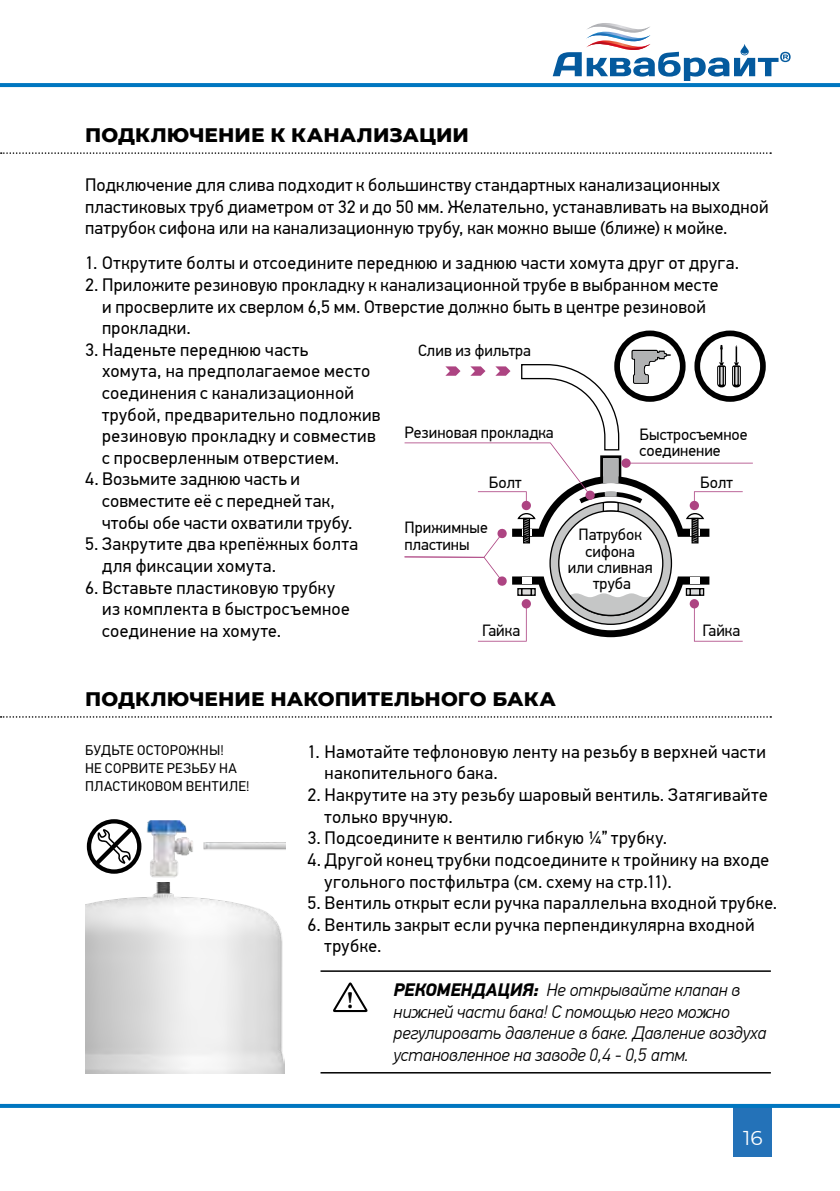
<style>
.page{position:relative;width:840px;height:1191px;background:#fff}
.page>*{position:absolute;margin:0;border:0;box-sizing:border-box;transform-origin:0 0}
.t1{font:700 23.8px "Minion Pro";color:#000}
.t2{font:800 20px "Montserrat";color:#000}
.t3{font:20px "Montserrat";color:#fff}
.t4{font:18px/21.6px "PF Din Text Pro";letter-spacing:.02em;color:#000}
.t5{font:italic 300 18px/21.6px "PF Din Text Pro";letter-spacing:-.01em;color:#000}
.t6{font:16.2px/16.2px "PF Din Text Pro";color:#000}
.t7{font:14px/18px "PF Din Text Pro";letter-spacing:.025em;color:#000}
.s1{font-weight:700}
</style>
<div class="page">
<svg style="left:1px;top:152px;width:769px;height:2px"></svg>
<div style="left:614px;top:330px;width:71px;height:72px;border:6px solid #000;border-radius:50%"></div>
<svg style="left:404px;top:350px;width:305px;height:287px"></svg>
<div style="left:694px;top:330px;width:71px;height:72px;border:6px solid #000;border-radius:50%"></div>
<svg style="left:717px;top:345px;width:8px;height:42px"></svg>
<svg style="left:732px;top:345px;width:8px;height:42px"></svg>
<svg style="left:1px;top:716px;width:769px;height:1px"></svg>
<img style="left:85px;top:820px;width:200px;height:253px">
<div style="left:87px;top:819px;width:54px;height:54px;border:4px solid #000;border-radius:50%"></div>
<svg style="left:90px;top:822px;width:48px;height:51px"></svg>
<hr style="left:320px;top:970px;width:450px;height:2px;background:#000">
<hr style="left:320px;top:1072px;width:450px;height:1px;background:#000">
<svg style="left:333px;top:982px;width:34px;height:31px"></svg>
<div style="left:733px;top:1106px;width:38px;height:51px;background:#2472b8"></div>
<svg style="left:552px;top:23px;width:238px;height:58px"></svg>
<svg style="left:0;top:83px;width:839px;height:4px;background:#0478c1"></svg>
<svg style="left:0;top:1104px;width:839px;height:4px;background:#0478c0"></svg>
<p class="t2" style="left:85px;top:120px;width:385px">ПОДКЛЮЧЕНИЕ К КАНАЛИЗАЦИИ</p>
<p class="t4" style="left:85px;top:174px;width:684px">Подключение для слива подходит к большинству стандартных канализационных пластиковых труб диаметром от 32 и до 50 мм. Желательно, устанавливать на выходной патрубок сифона или на канализационную трубу, как можно выше (ближе) к мойке.</p>
<p class="t4" style="left:85px;top:253px;width:655px">1. Открутите болты и отсоедините переднюю и заднюю части хомута друг от друга.</p>
<p class="t4" style="left:102px;top:274px;width:617px;text-indent:-17px">2. Приложите резиновую прокладку к канализационной трубе в выбранном месте и просверлите их сверлом 6,5 мм. Отверстие должно быть в центре резиновой прокладки.</p>
<p class="t4" style="left:102px;top:339px;width:280px;text-indent:-17px">3. Наденьте переднюю часть<br>хомута, на предполагаемое место соединения с канализационной трубой, предварительно подложив резиновую прокладку и совместив с просверленным отверстием.</p>
<p class="t4" style="left:102px;top:469px;width:252px;text-indent:-17px">4. Возьмите заднюю часть и совместите её с передней так, чтобы обе части охватили трубу.</p>
<p class="t4" style="left:102px;top:533px;width:257px;text-indent:-17px">5. Закрутите два крепёжных болта для фиксации хомута.</p>
<p class="t4" style="left:102px;top:577px;width:249px;text-indent:-17px">6. Вставьте пластиковую трубку из комплекта в быстросъемное соединение на хомуте.</p>
<p class="t6" style="left:418px;top:342px;width:114px">Слив из фильтра</p>
<p class="t6" style="left:404px;top:424px;width:151px">Резиновая прокладка</p>
<p class="t6" style="left:639px;top:426px;width:109px">Быстросъемное соединение</p>
<p class="t6" style="left:488px;top:474px;width:34px">Болт</p>
<p class="t6" style="left:699px;top:474px;width:34px">Болт</p>
<p class="t6" style="left:404px;top:520px;width:85px">Прижимные пластины</p>
<p class="t6" style="left:567px;top:527px;width:86px;text-align:center">Патрубок сифона<br>или сливная труба</p>
<p class="t6" style="left:482px;top:622px;width:39px">Гайка</p>
<p class="t6" style="left:702px;top:622px;width:39px">Гайка</p>
<p class="t2" style="left:85px;top:684px;width:472px">ПОДКЛЮЧЕНИЕ НАКОПИТЕЛЬНОГО БАКА</p>
<p class="t4" style="left:324px;top:741px;width:442px;text-indent:-17px">1. Намотайте тефлоновую ленту на резьбу в верхней части накопительного бака.</p>
<p class="t4" style="left:324px;top:784px;width:444px;text-indent:-17px">2. Накрутите на эту резьбу шаровый вентиль. Затягивайте только вручную.</p>
<p class="t4" style="left:307px;top:827px;width:361px">3. Подсоедините к вентилю гибкую ¼” трубку.</p>
<p class="t4" style="left:324px;top:849px;width:446px;text-indent:-17px">4. Другой конец трубки подсоедините к тройнику на входе угольного постфильтра (см. схему на стр.11).</p>
<p class="t4" style="left:307px;top:892px;width:471px">5. Вентиль открыт если ручка параллельна входной трубке.</p>
<p class="t4" style="left:324px;top:914px;width:431px;text-indent:-17px">6. Вентиль закрыт если ручка перпендикулярна входной трубке.</p>
<p class="t7" style="left:85px;top:741px;width:166px">БУДЬТЕ ОСТОРОЖНЫ!<br>НЕ СОРВИТЕ РЕЗЬБУ НА<br>ПЛАСТИКОВОМ ВЕНТИЛЕ!</p>
<h1 class="t1" style="left:347px;top:983px;width:8px">!</h1>
<p class="t5" style="left:393px;top:979px;width:374px"><span class="s1">РЕКОМЕНДАЦИЯ:</span> Не открывайте клапан в нижней части бака! С помощью него можно регулировать давление в баке. Давление воздуха установленное на заводе 0,4 - 0,5 атм.</p>
<p class="t3" style="left:742px;top:1123px;width:21px">16</p>
</div>
